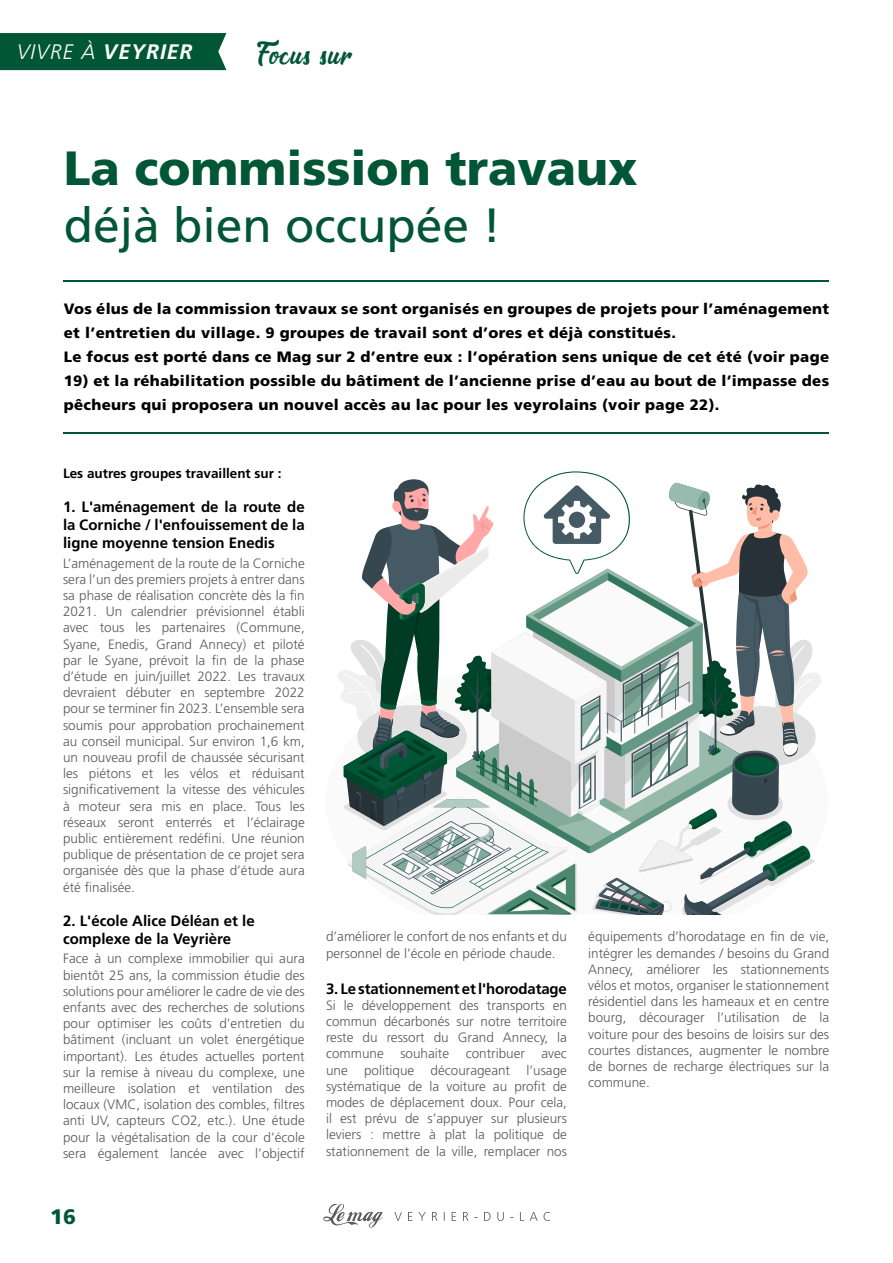
<style>
.page{position:relative;width:893px;height:1263px;background:#fff}
.page>*{position:absolute;margin:0;border:0;box-sizing:border-box;transform-origin:0 0}
.t1{font:900 48px "Frutiger LT Std";color:#005636}
.t2{font:48px "Frutiger LT Std";color:#005636}
.t3{font:27px "&Matchmaker";letter-spacing:.05em;color:#005636}
.t4{font:italic 700 21px "Frutiger LT Std";letter-spacing:.05em;color:#fff}
.t5{font:900 21px "Frutiger LT Std";color:#005636}
.t6{font:900 15px/24px "Frutiger LT Std";letter-spacing:.02em;color:#000}
.t7{font:700 15px/18px "Frutiger LT Std";color:#000;text-align:justify}
.t8{font:300 13.5px/16.2px "Frutiger LT Std";color:#58595b;text-align:justify}
.t9{font:700 13.5px "Frutiger LT Std";color:#000}
.s1{font-weight:300}
</style>
<div class="page">
<svg style="left:338px;top:471px;width:483px;height:444px"></svg>
<div style="left:0;top:33px;width:226px;height:37px;background:#005636"></div>
<svg style="left:323px;top:1204px;width:60px;height:23px"></svg>
<svg style="left:394px;top:1212px;width:156px;height:9px"></svg>
<hr style="left:64px;top:280px;width:765px;height:2px;background:#005636">
<hr style="left:64px;top:432px;width:765px;height:2px;background:#005636">
<h3 class="t4" style="left:17px;top:39px;width:177px"><span class="s1">VIVRE À</span> VEYRIER</h3>
<h2 class="t3" style="left:256px;top:36px;width:98px">Focus sur</h2>
<h1 class="t1" style="left:64px;top:139px;width:575px">La commission travaux</h1>
<h1 class="t2" style="left:64px;top:197px;width:439px">déjà bien occupée !</h1>
<p class="t6" style="left:64px;top:297px;width:767px">Vos élus de la commission travaux se sont organisés en groupes de projets pour l’aménagement et l’entretien du village. 9 groupes de travail sont d’ores et déjà constitués.<br>Le focus est porté dans ce Mag sur 2 d’entre eux : l’opération sens unique de cet été (voir page</p>
<p class="t6" style="left:64px;top:369px;width:767px">19) et la réhabilitation possible du bâtiment de l’ancienne prise d’eau au bout de l’impasse des pêcheurs qui proposera un nouvel accès au lac pour les veyrolains (voir page 22).</p>
<p class="t9" style="left:63px;top:465px;width:220px">Les autres groupes travaillent sur :</p>
<p class="t7" style="left:63px;top:498px;width:243px">1. L'aménagement de la route de la Corniche / l'enfouissement de la ligne moyenne tension Enedis</p>
<p class="t8" style="left:63px;top:555px;width:243px">L’aménagement de la route de la Corniche sera l’un des premiers projets à entrer dans sa phase de réalisation concrète dès la fin 2021. Un calendrier prévisionnel établi avec tous les partenaires (Commune, Syane, Enedis, Grand Annecy) et piloté par le Syane, prévoit la fin de la phase d’étude en juin/juillet 2022. Les travaux devraient débuter en septembre 2022 pour se terminer fin 2023. L’ensemble sera soumis pour approbation prochainement au conseil municipal. Sur environ 1,6 km, un nouveau profil de chaussée sécurisant les piétons et les vélos et réduisant significativement la vitesse des véhicules à moteur sera mis en place. Tous les réseaux seront enterrés et l’éclairage public entièrement redéfini. Une réunion publique de présentation de ce projet sera organisée dès que la phase d’étude aura été finalisée.</p>
<p class="t7" style="left:63px;top:912px;width:193px">2. L'école Alice Déléan et le complexe de la Veyrière</p>
<p class="t8" style="left:63px;top:951px;width:243px">Face à un complexe immobilier qui aura bientôt 25 ans, la commission étudie des solutions pour améliorer le cadre de vie des enfants avec des recherches de solutions pour optimiser les coûts d’entretien du bâtiment (incluant un volet énergétique important). Les études actuelles portent sur la remise à niveau du complexe, une meilleure isolation et ventilation des locaux (VMC, isolation des combles, filtres anti UV, capteurs CO2, etc.). Une étude pour la végétalisation de la cour d’école sera également lancée avec l’objectif</p>
<h3 class="t5" style="left:50px;top:1203px;width:27px">16</h3>
<p class="t8" style="left:326px;top:929px;width:242px">d’améliorer le confort de nos enfants et du personnel de l’école en période chaude.</p>
<p class="t7" style="left:326px;top:979px;width:242px">3. Le stationnement et l'horodatage</p>
<p class="t8" style="left:326px;top:997px;width:242px">Si le développement des transports en commun décarbonés sur notre territoire reste du ressort du Grand Annecy, la commune souhaite contribuer avec une politique décourageant l’usage systématique de la voiture au profit de modes de déplacement doux. Pour cela, il est prévu de s’appuyer sur plusieurs leviers : mettre à plat la politique de stationnement de la ville, remplacer nos</p>
<p class="t8" style="left:588px;top:929px;width:242px">équipements d’horodatage en fin de vie, intégrer les demandes / besoins du Grand Annecy, améliorer les stationnements vélos et motos, organiser le stationnement résidentiel dans les hameaux et en centre bourg, décourager l’utilisation de la voiture pour des besoins de loisirs sur des courtes distances, augmenter le nombre de bornes de recharge électriques sur la commune.</p>
</div>
